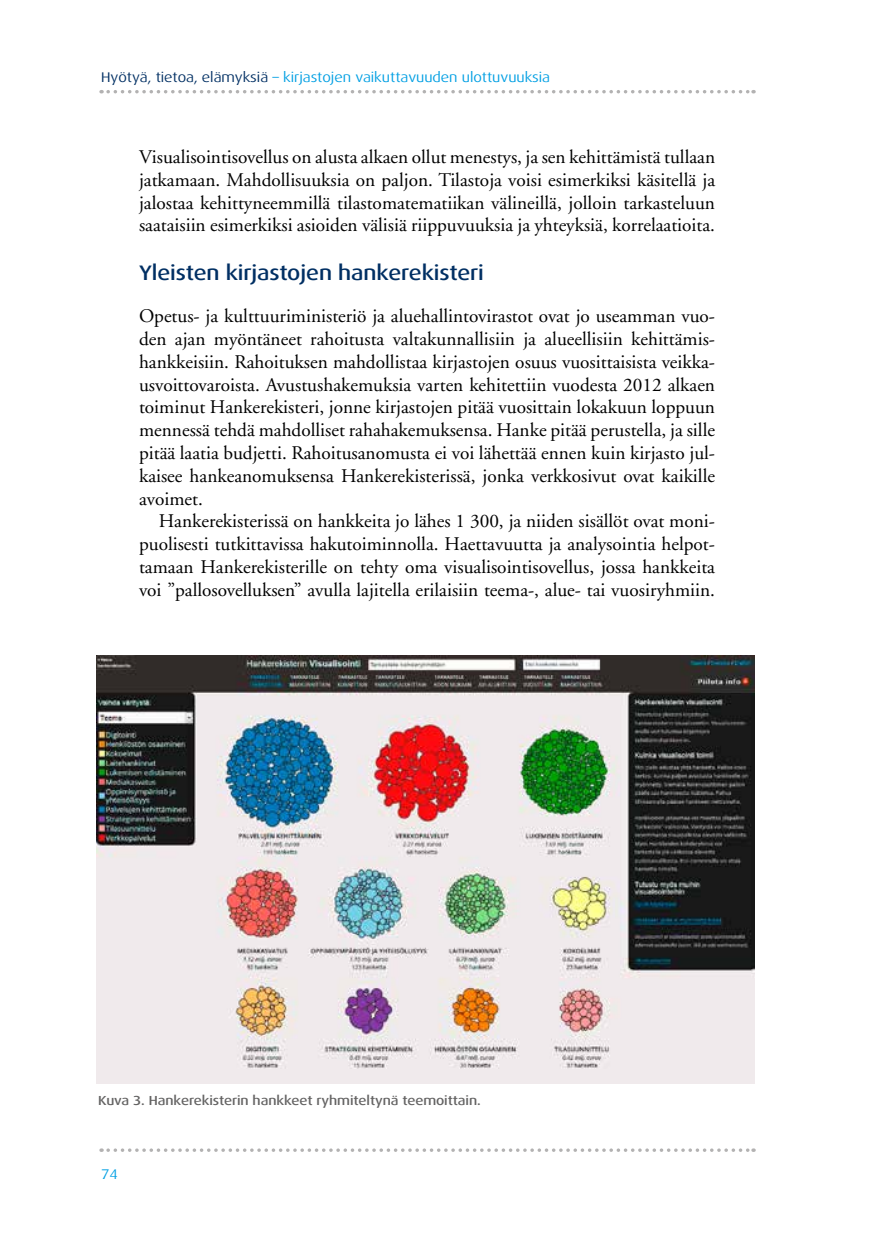
<style>
.page{position:relative;width:874px;height:1241px;background:#fff}
.page>*{position:absolute;margin:0;border:0;box-sizing:border-box;transform-origin:0 0}
.t1{font:500 21px "Dax Wide";letter-spacing:-.005em;color:#002f63}
.t2{font:19.25px/22.8px "Adobe Garamond";color:#000;text-align:justify}
.t3{font:14px "Dax Wide";color:#009fe3}
.t4{font:500 13.12px "Dax Wide";letter-spacing:-.005em;color:#646363}
.s1{color:#002f63}
</style>
<div class="page">
<svg style="left:108px;top:90px;width:645px;height:3px"></svg>
<svg style="left:108px;top:1148px;width:645px;height:3px"></svg>
<img style="left:96px;top:655px;width:658px;height:428px">
<p class="t3" style="left:101px;top:69px;width:450px"><span class="s1">Hyötyä, tietoa, elämyksiä</span> – kirjastojen vaikuttavuuden ulottuvuuksia</p>
<p class="t2" style="left:139px;top:146px;width:577px">Visualisointisovellus on alusta alkaen ollut menestys, ja sen kehittämistä tullaan jatkamaan. Mahdollisuuksia on paljon. Tilastoja voisi esimerkiksi käsitellä ja jalostaa kehittyneemmillä tilastomatematiikan välineillä, jolloin tarkasteluun saataisiin esimerkiksi asioiden välisiä riippuvuuksia ja yhteyksiä, korrelaatioita.</p>
<p class="t1" style="left:139px;top:261px;width:346px">Yleisten kirjastojen hankerekisteri</p>
<p class="t2" style="left:139px;top:305px;width:577px">Opetus- ja kulttuuriministeriö ja aluehallintovirastot ovat jo useamman vuo&shy;den ajan myöntäneet rahoitusta valtakunnallisiin ja alueellisiin kehittämis&shy;hankkeisiin. Rahoituksen mahdollistaa kirjastojen osuus vuosittaisista veikka&shy;usvoittovaroista. Avustushakemuksia varten kehitettiin vuodesta 2012 alkaen toiminut Hankerekisteri, jonne kirjastojen pitää vuosittain lokakuun loppuun mennessä tehdä mahdolliset rahahakemuksensa. Hanke pitää perustella, ja sille pitää laatia budjetti. Rahoitusanomusta ei voi lähettää ennen kuin kirjasto jul&shy;kaisee hankeanomuksensa Hankerekisterissä, jonka verkkosivut ovat kaikille avoimet.</p>
<p class="t2" style="left:139px;top:510px;width:577px;text-indent:20px">Hankerekisterissä on hankkeita jo lähes 1 300, ja niiden sisällöt ovat moni&shy;puolisesti tutkittavissa hakutoiminnolla. Haettavuutta ja analysointia helpot&shy;tamaan Hankerekisterille on tehty oma visualisointisovellus, jossa hankkeita voi ”pallosovelluksen” avulla lajitella erilaisiin teema-, alue- tai vuosiryhmiin.</p>
<p class="t4" style="left:98px;top:1092px;width:384px">Kuva 3. Hankerekisterin hankkeet ryhmiteltynä teemoittain.</p>
<p class="t3" style="left:101px;top:1165px;width:18px">74</p>
</div>
